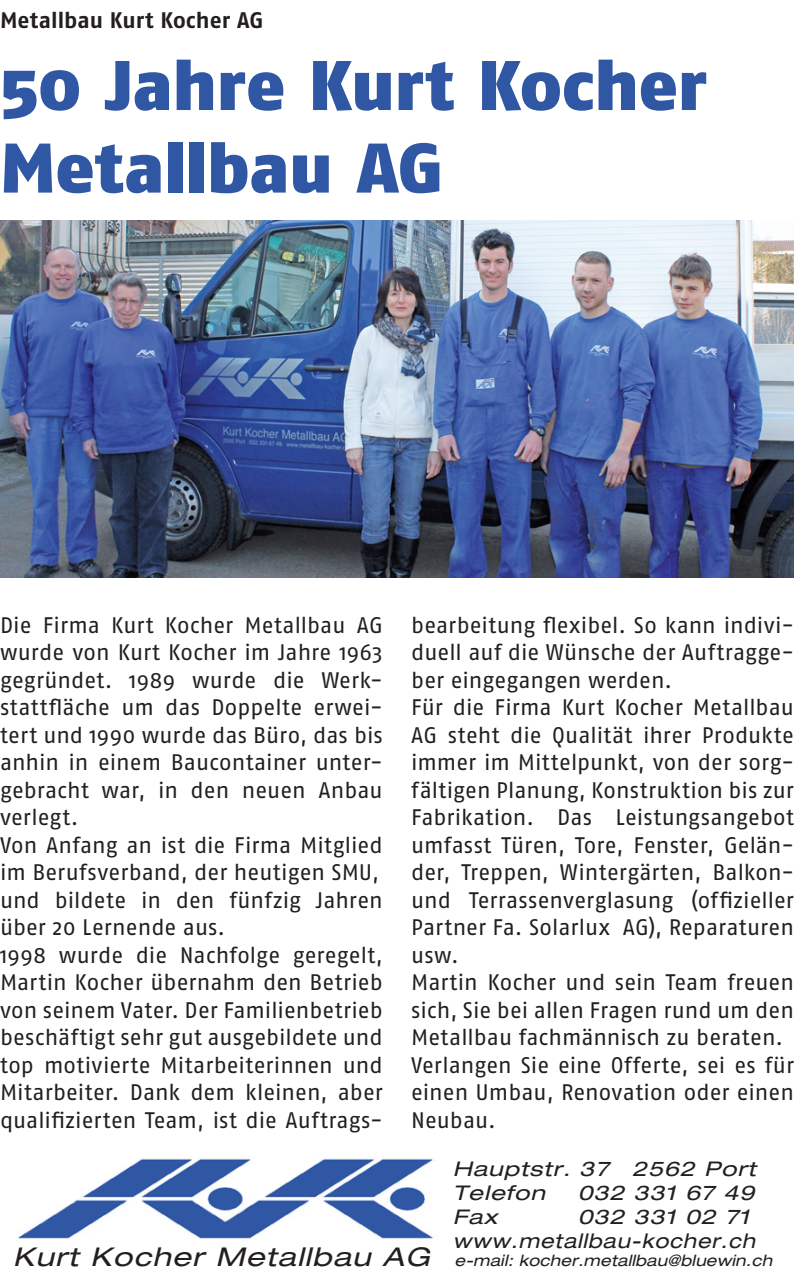
<style>
.page{position:relative;width:794px;height:1276px;background:#fff}
.page>*{position:absolute;margin:0;border:0;box-sizing:border-box;transform-origin:0 0}
.t1{font:900 70px/82.5px "Fago No";letter-spacing:-.005em;color:#2f57a4}
.t2{font:22.5px/27.5px "Fago No";color:#231f20}
.t3{font:700 22.5px "Fago No";color:#231f20}
.t4{font:italic expanded 20.25px/24.2px "Helvetica Neue";letter-spacing:.04em;color:#231f20;scale:1.11 1}
.t5{font:italic expanded 15.75px "Helvetica Neue";letter-spacing:.01em;color:#231f20}
.s1{font-size:25.75px}
</style>
<div class="page">
<img style="left:0;top:220px;width:794px;height:358px">
<img style="left:18px;top:1158px;width:415px;height:81px">
<p class="t3" style="left:0;top:6px;width:265px">Metallbau Kurt Kocher AG</p>
<h1 class="t1" style="left:0;top:43px;width:708px">50 Jahre Kurt Kocher<br>Metallbau AG</h1>
<p class="t2" style="left:0;top:611px;width:384px">Die Firma Kurt Kocher Metallbau AG wurde von Kurt Kocher im Jahre 1963 gegründet. 1989 wurde die Werk&shy;stattfläche um das Doppelte erwei&shy;tert und 1990 wurde das Büro, das bis anhin in einem Baucontainer unter&shy;gebracht war, in den neuen Anbau verlegt.<br>Von Anfang an ist die Firma Mitglied im Berufsverband, der heutigen SMU, und bildete in den fünfzig Jahren über 20 Lernende aus.<br>1998 wurde die Nachfolge geregelt, Martin Kocher übernahm den Betrieb von seinem Vater. Der Familienbetrieb beschäftigt sehr gut ausgebildete und top motivierte Mitarbeiterinnen und Mitarbeiter. Dank dem kleinen, aber qualifizierten Team, ist die Auftrags-</p>
<p class="t2" style="left:411px;top:611px;width:384px">bearbeitung flexibel. So kann indivi&shy;duell auf die Wünsche der Auftragge&shy;ber eingegangen werden.<br>Für die Firma Kurt Kocher Metallbau AG steht die Qualität ihrer Produkte immer im Mittelpunkt, von der sorg&shy;fältigen Planung, Konstruktion bis zur Fabrikation. Das Leistungsangebot umfasst Türen, Tore, Fenster, Gelän&shy;der, Treppen, Wintergärten, Balkon&shy;und Terrassenverglasung (offizieller Partner Fa. Solarlux AG), Reparaturen usw.<br>Martin Kocher und sein Team freuen sich, Sie bei allen Fragen rund um den Metallbau fachmännisch zu beraten.<br>Verlangen Sie eine Offerte, sei es für einen Umbau, Renovation oder einen Neubau.</p>
<p class="t4" style="left:453px;top:1156px;width:275px">Hauptstr. 37 2562 Port<br>Telefon</p>
<p class="t4" style="left:578px;top:1180px;width:161px">032 331 67 49</p>
<p class="t4" style="left:453px;top:1204px;width:274px;text-align:right">032 331 02 71 www.metallbau-kocher.ch</p>
<p class="t5" style="left:13px;top:1251px;width:761px"><span class="s1">Kurt Kocher Metallbau AG</span> e-mail: kocher.metallbau@bluewin.ch</p>
<p class="t4" style="left:453px;top:1204px;width:41px">Fax</p>
</div>
